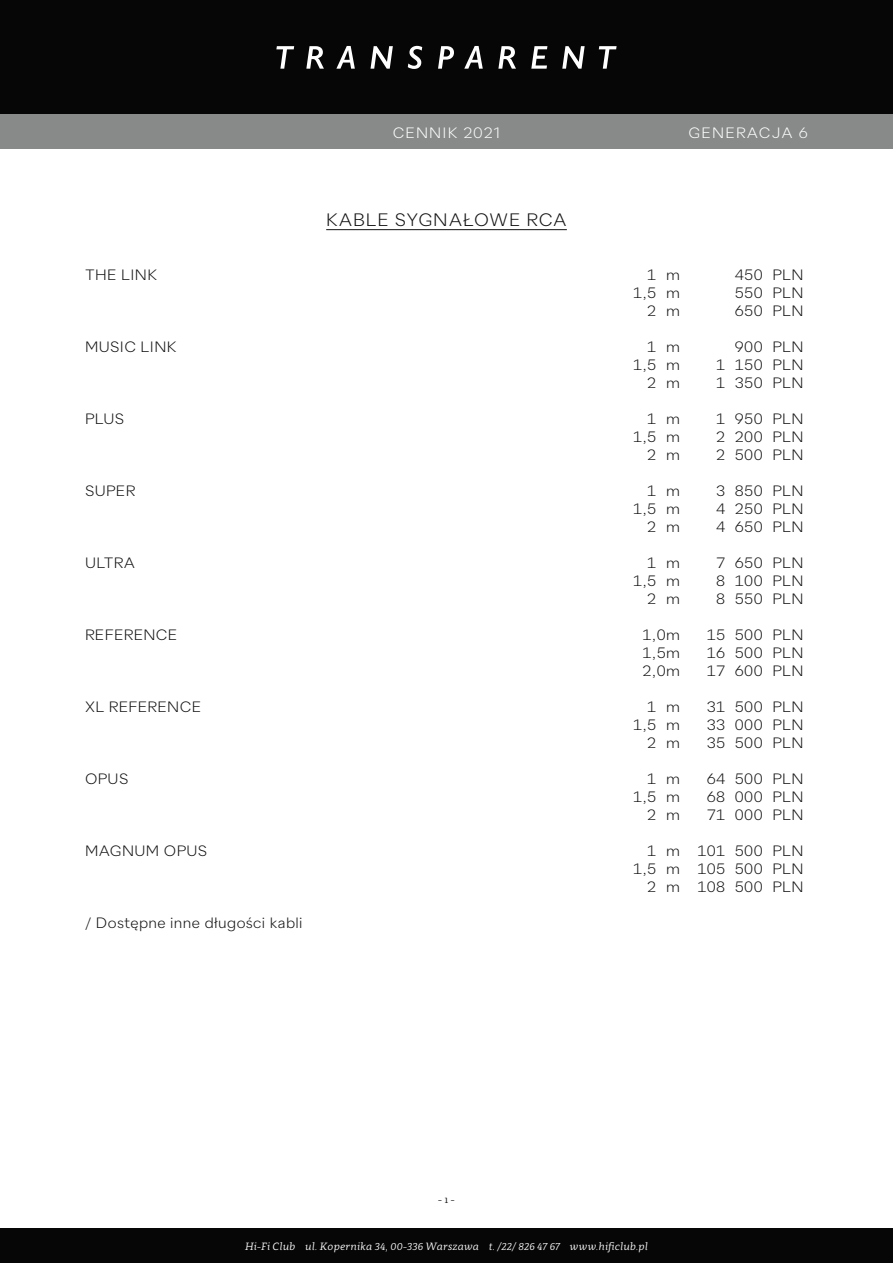
<style>
.page{position:relative;width:893px;height:1263px;background:#fff}
.page>*{position:absolute;margin:0;border:0;box-sizing:border-box;transform-origin:0 0}
.t1{font:300 18px "Quarion";letter-spacing:.05em;color:#121212}
.t2{font:300 15px/18px "Quarion";letter-spacing:.025em;color:#121212;text-align:right}
.t3{font:300 15px "Quarion";letter-spacing:.075em;color:#fff}
.t4{font:italic 10.5px "Clavo";letter-spacing:.015em;color:#fff}
.t5{font:10.5px "Clavo";color:#121212}
</style>
<div class="page">
<div style="left:0;top:0;width:893px;height:115px;background:#060606"></div>
<div style="left:0;top:115px;width:893px;height:34px;background:#888a8a"></div>
<div style="left:0;top:1229px;width:893px;height:34px;background:#060606"></div>
<svg style="left:276px;top:46px;width:18px;height:23px"></svg>
<svg style="left:306px;top:46px;width:18px;height:23px"></svg>
<svg style="left:336px;top:46px;width:19px;height:23px"></svg>
<svg style="left:370px;top:46px;width:23px;height:23px"></svg>
<svg style="left:408px;top:46px;width:14px;height:23px"></svg>
<svg style="left:438px;top:46px;width:16px;height:23px"></svg>
<svg style="left:464px;top:46px;width:19px;height:23px"></svg>
<svg style="left:498px;top:46px;width:18px;height:23px"></svg>
<svg style="left:531px;top:46px;width:16px;height:23px"></svg>
<svg style="left:562px;top:46px;width:23px;height:23px"></svg>
<svg style="left:599px;top:46px;width:18px;height:23px"></svg>
<hr style="left:326px;top:229px;width:241px;height:1px;background:#121212">
<p class="t3" style="left:393px;top:123px;width:109px">CENNIK 2021</p>
<p class="t3" style="left:688px;top:123px;width:121px">GENERACJA 6</p>
<p class="t1" style="left:326px;top:209px;width:242px">KABLE SYGNAŁOWE RCA</p>
<p class="t2" style="left:85px;top:266px;width:73px">THE LINK</p>
<p class="t2" style="left:647px;top:266px;width:34px">1 m</p>
<p class="t2" style="left:735px;top:266px;width:70px">450 PLN</p>
<p class="t2" style="left:633px;top:284px;width:48px">1,5 m</p>
<p class="t2" style="left:735px;top:284px;width:70px">550 PLN</p>
<p class="t2" style="left:647px;top:302px;width:34px">2 m</p>
<p class="t2" style="left:735px;top:302px;width:70px">650 PLN</p>
<p class="t2" style="left:85px;top:338px;width:93px">MUSIC LINK</p>
<p class="t2" style="left:647px;top:338px;width:34px">1 m</p>
<p class="t2" style="left:735px;top:338px;width:70px">900 PLN</p>
<p class="t2" style="left:633px;top:356px;width:48px">1,5 m</p>
<p class="t2" style="left:716px;top:356px;width:89px">1 150 PLN</p>
<p class="t2" style="left:647px;top:374px;width:34px">2 m</p>
<p class="t2" style="left:716px;top:374px;width:89px">1 350 PLN</p>
<p class="t2" style="left:85px;top:410px;width:41px">PLUS</p>
<p class="t2" style="left:647px;top:410px;width:34px">1 m</p>
<p class="t2" style="left:716px;top:410px;width:89px">1 950 PLN</p>
<p class="t2" style="left:633px;top:428px;width:48px">1,5 m</p>
<p class="t2" style="left:716px;top:428px;width:89px">2 200 PLN</p>
<p class="t2" style="left:647px;top:446px;width:34px">2 m</p>
<p class="t2" style="left:716px;top:446px;width:89px">2 500 PLN</p>
<p class="t2" style="left:85px;top:482px;width:52px">SUPER</p>
<p class="t2" style="left:647px;top:482px;width:34px">1 m</p>
<p class="t2" style="left:716px;top:482px;width:89px">3 850 PLN</p>
<p class="t2" style="left:633px;top:500px;width:48px">1,5 m</p>
<p class="t2" style="left:716px;top:500px;width:89px">4 250 PLN</p>
<p class="t2" style="left:647px;top:518px;width:34px">2 m</p>
<p class="t2" style="left:716px;top:518px;width:89px">4 650 PLN</p>
<p class="t2" style="left:85px;top:554px;width:52px">ULTRA</p>
<p class="t2" style="left:647px;top:554px;width:34px">1 m</p>
<p class="t2" style="left:716px;top:554px;width:89px">7 650 PLN</p>
<p class="t2" style="left:633px;top:572px;width:48px">1,5 m</p>
<p class="t2" style="left:716px;top:572px;width:89px">8 100 PLN</p>
<p class="t2" style="left:647px;top:590px;width:34px">2 m</p>
<p class="t2" style="left:716px;top:590px;width:89px">8 550 PLN</p>
<p class="t2" style="left:85px;top:626px;width:94px">REFERENCE</p>
<p class="t2" style="left:642px;top:626px;width:39px">1,0m</p>
<p class="t2" style="left:707px;top:626px;width:98px">15 500 PLN</p>
<p class="t2" style="left:642px;top:644px;width:39px">1,5m</p>
<p class="t2" style="left:707px;top:644px;width:98px">16 500 PLN</p>
<p class="t2" style="left:642px;top:662px;width:39px">2,0m</p>
<p class="t2" style="left:707px;top:662px;width:98px">17 600 PLN</p>
<p class="t2" style="left:85px;top:698px;width:118px">XL REFERENCE</p>
<p class="t2" style="left:647px;top:698px;width:34px">1 m</p>
<p class="t2" style="left:707px;top:698px;width:98px">31 500 PLN</p>
<p class="t2" style="left:633px;top:716px;width:48px">1,5 m</p>
<p class="t2" style="left:707px;top:716px;width:98px">33 000 PLN</p>
<p class="t2" style="left:647px;top:734px;width:34px">2 m</p>
<p class="t2" style="left:707px;top:734px;width:98px">35 500 PLN</p>
<p class="t2" style="left:85px;top:770px;width:45px">OPUS</p>
<p class="t2" style="left:647px;top:770px;width:34px">1 m</p>
<p class="t2" style="left:707px;top:770px;width:98px">64 500 PLN</p>
<p class="t2" style="left:633px;top:788px;width:48px">1,5 m</p>
<p class="t2" style="left:707px;top:788px;width:98px">68 000 PLN</p>
<p class="t2" style="left:647px;top:806px;width:34px">2 m</p>
<p class="t2" style="left:707px;top:806px;width:98px">71 000 PLN</p>
<p class="t2" style="left:85px;top:842px;width:124px">MAGNUM OPUS</p>
<p class="t2" style="left:633px;top:842px;width:172px">1 m 101 500 PLN<br>1,5 m 105 500 PLN<br>2 m 108 500 PLN</p>
<p class="t2" style="left:85px;top:914px;width:219px">/ Dostępne inne długości kabli</p>
<p class="t5" style="left:438px;top:1192px;width:18px">- 1 -</p>
<p class="t4" style="left:245px;top:1239px;width:404px">Hi-Fi Club ul. Kopernika 34, 00-336 Warszawa t. /22/ 826 47 67 www.hificlub.pl</p>
</div>
